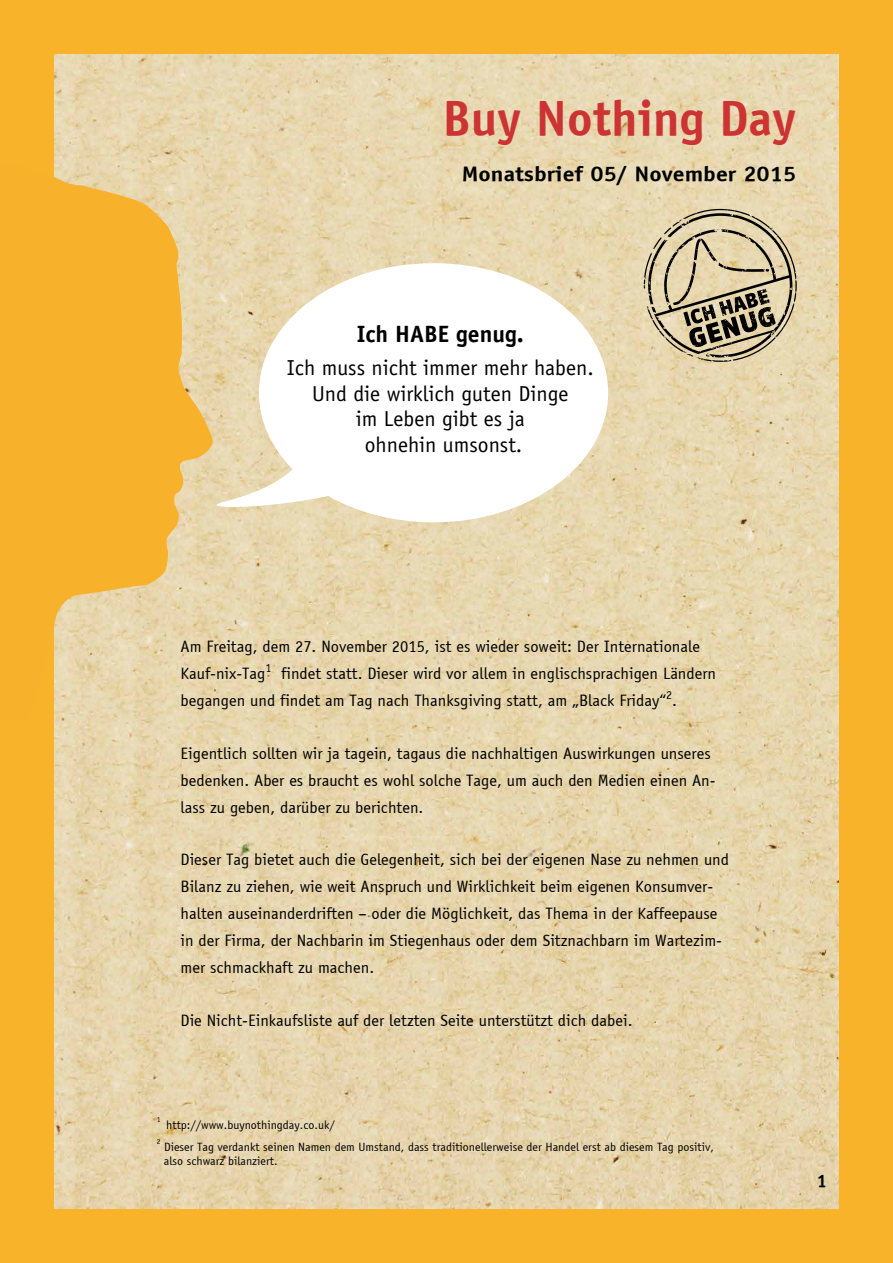
<style>
.page{position:relative;width:893px;height:1263px;background:#f9b32b}
.page>*{position:absolute;margin:0;border:0;box-sizing:border-box;transform-origin:0 0}
.t1{font:700 49.5px "Officina Sans";color:#c33}
.t2{font:700 23.7px "Officina Sans";color:#000}
.t3{font:21.6px/25.7px "Officina Sans";color:#000;text-align:center}
.t4{font:700 21px "Officina Sans";color:#010202;scale:1.13 1}
.t5{font:700 18px "Officina Sans";color:#000}
.t6{font:16.5px/27px "Officina Sans";color:#000}
.t7{font:12px/13.5px "Officina Sans";color:#000}
.t8{font:7.5px "Officina Sans";color:#000}
</style>
<div class="page">
<img style="left:54px;top:54px;width:785px;height:1155px">
<svg style="left:54px;top:161px;width:159px;height:560px"></svg>
<svg style="left:216px;top:263px;width:392px;height:259px;background:#f8f3e8"></svg>
<svg style="left:644px;top:209px;width:152px;height:153px;background:#b9ad8d"></svg>
<h1 class="t1" style="left:442px;top:87px;width:355px">Buy Nothing Day</h1>
<p class="t4" style="left:462px;top:161px;width:297px">Monatsbrief 05/ November 2015</p>
<h2 class="t2" style="left:357px;top:319px;width:169px">Ich HABE genug.</h2>
<h3 class="t3" style="left:287px;top:355px;width:308px">Ich muss nicht immer mehr haben.<br>Und die wirklich guten Dinge<br>im Leben gibt es ja<br>ohnehin umsonst.</h3>
<p class="t6" style="left:181px;top:633px;width:521px">Am Freitag, dem 27. November 2015, ist es wieder soweit: Der Internationale<br>Kauf-nix-Tag</p>
<p class="t7" style="left:265px;top:661px;width:7px">1</p>
<p class="t6" style="left:181px;top:660px;width:537px;text-indent:101px">findet statt. Dieser wird vor allem in englischsprachigen Ländern begangen und findet am Tag nach Thanksgiving statt, am „Black Friday“ .</p>
<p class="t7" style="left:666px;top:688px;width:7px">2</p>
<p class="t6" style="left:181px;top:739px;width:537px">Eigentlich sollten wir ja tagein, tagaus die nachhaltigen Auswirkungen unseres bedenken. Aber es braucht es wohl solche Tage, um auch den Medien einen An&shy;lass zu geben, darüber zu berichten.</p>
<p class="t6" style="left:181px;top:846px;width:550px">Dieser Tag bietet auch die Gelegenheit, sich bei der eigenen Nase zu nehmen und Bilanz zu ziehen, wie weit Anspruch und Wirklichkeit beim eigenen Konsumver&shy;halten auseinanderdriften – oder die Möglichkeit, das Thema in der Kaffeepause in der Firma, der Nachbarin im Stiegenhaus oder dem Sitznachbarn im Wartezim&shy;mer schmackhaft zu machen.</p>
<p class="t6" style="left:181px;top:1006px;width:453px">Die Nicht-Einkaufsliste auf der letzten Seite unterstützt dich dabei.</p>
<p class="t8" style="left:157px;top:1115px;width:5px">1</p>
<p class="t7" style="left:166px;top:1119px;width:170px">http://www.buynothingday.co.uk/</p>
<p class="t8" style="left:157px;top:1137px;width:5px">2</p>
<p class="t7" style="left:164px;top:1141px;width:551px">Dieser Tag verdankt seinen Namen dem Umstand, dass traditionellerweise der Handel erst ab diesem Tag positiv, also schwarz bilanziert.</p>
<p class="t5" style="left:817px;top:1169px;width:12px">1</p>
</div>
